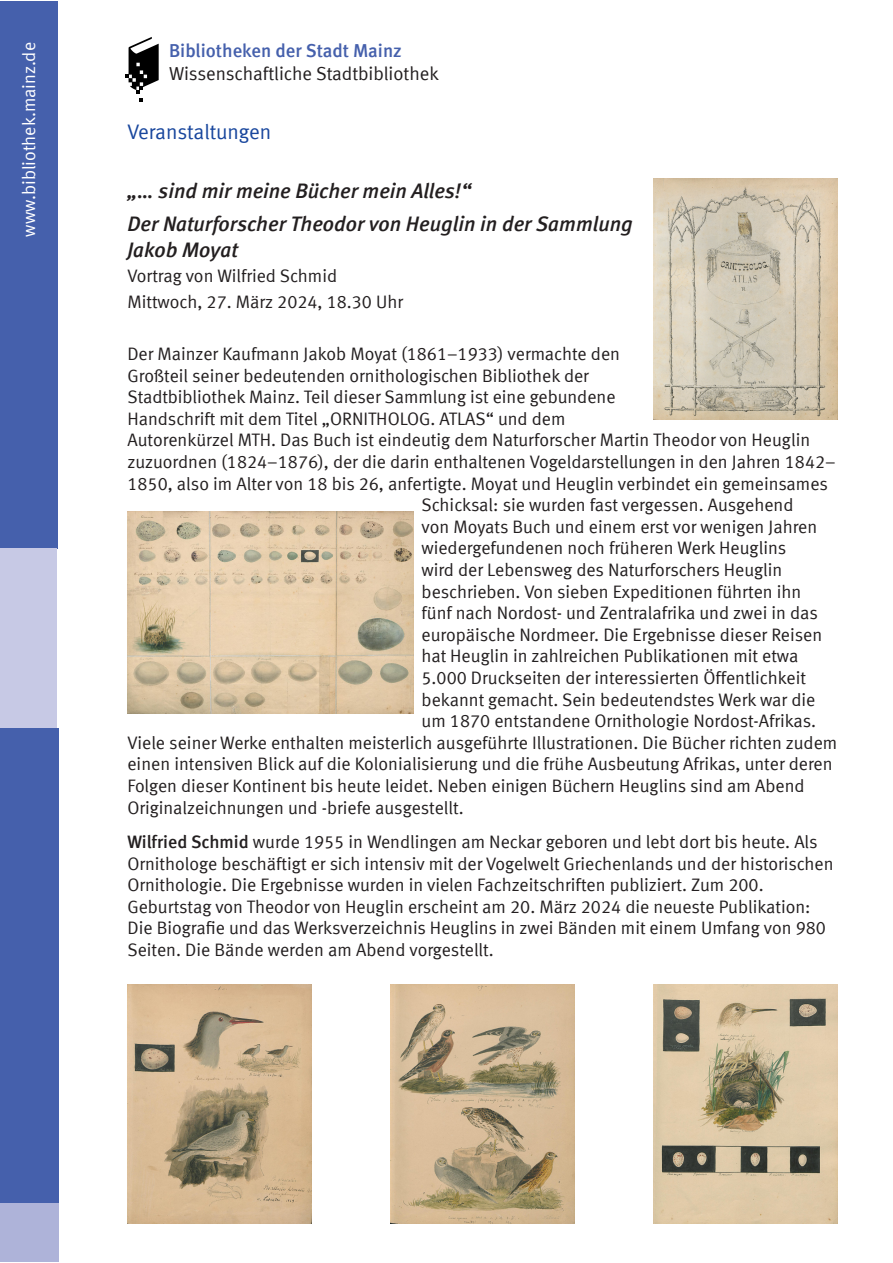
<style>
.page{position:relative;width:893px;height:1263px;background:#fff}
.page>*{position:absolute;margin:0;border:0;box-sizing:border-box;transform-origin:0 0}
.Pa0{font:italic 700 21px/25.2px "Mainz Meta";color:#231f20}
.t1{font:21px "Mainz Meta";letter-spacing:-.01em;color:#18469d}
.t2{font:18.75px "Mainz Meta";color:#231f20}
.t3{font:700 18.75px "Mainz Meta";color:#4560ac}
.Pa0-2{font:18px/21.6px "Mainz Meta";color:#231f20}
.Default{font:18px "Mainz Meta";color:#231f20}
.t4{font:18px "Mainz Meta";color:#fff}
.s1{font-weight:700}
</style>
<div class="page">
<div style="left:0;top:1px;width:58px;height:548px;background:#4560ac"></div>
<div style="left:1px;top:549px;width:56px;height:179px;background:#c7c9e5"></div>
<div style="left:0;top:1203px;width:58px;height:59px;background:#aeb3d9"></div>
<svg style="left:125px;top:37px;width:34px;height:64px"></svg>
<div style="left:0;top:728px;width:58px;height:475px;background:#4560ac"></div>
<img style="left:654px;top:178px;width:184px;height:241px">
<img style="left:128px;top:985px;width:184px;height:239px">
<img style="left:391px;top:985px;width:184px;height:239px">
<img style="left:654px;top:985px;width:184px;height:238px">
<img style="left:128px;top:511px;width:285px;height:202px">
<p class="t4" style="left:19px;top:237px;width:196px;rotate:-90deg">www.bibliothek.mainz.de</p>
<p class="t3" style="left:169px;top:40px;width:234px">Bibliotheken der Stadt Mainz</p>
<p class="t2" style="left:169px;top:62px;width:271px">Wissenschaftliche Stadtbibliothek</p>
<p class="t1" style="left:127px;top:119px;width:146px">Veranstaltungen</p>
<p class="Pa0" style="left:127px;top:177px;width:345px">„… sind mir meine Bücher mein Alles!“</p>
<p class="Pa0" style="left:127px;top:211px;width:507px">Der Naturforscher Theodor von Heuglin in der Sammlung<br>Jakob Moyat</p>
<p class="Default" style="left:127px;top:266px;width:211px">Vortrag von Wilfried Schmid</p>
<p class="Default" style="left:127px;top:292px;width:277px">Mittwoch, 27. März 2024, 18.30 Uhr</p>
<p class="Pa0-2" style="left:127px;top:343px;width:494px">Der Mainzer Kaufmann Jakob Moyat (1861–1933) vermachte den</p>
<p class="Pa0-2" style="left:127px;top:364px;width:463px">Großteil seiner bedeutenden ornithologischen Bibliothek der</p>
<p class="Pa0-2" style="left:127px;top:386px;width:490px">Stadtbibliothek Mainz. Teil dieser Sammlung ist eine gebundene</p>
<p class="Pa0-2" style="left:127px;top:407px;width:440px">Handschrift mit dem Titel „ORNITHOLOG. ATLAS“ und dem</p>
<p class="Pa0-2" style="left:127px;top:429px;width:684px">Autorenkürzel MTH. Das Buch ist eindeutig dem Naturforscher Martin Theodor von Heuglin</p>
<p class="Pa0-2" style="left:127px;top:451px;width:710px">zuzuordnen (1824–1876), der die darin enthaltenen Vogeldarstellungen in den Jahren 1842–</p>
<p class="Pa0-2" style="left:127px;top:472px;width:702px">1850, also im Alter von 18 bis 26, anfertigte. Moyat und Heuglin verbindet ein gemeinsames</p>
<p class="Pa0-2" style="left:422px;top:494px;width:373px">Schicksal: sie wurden fast vergessen. Ausgehend</p>
<p class="Pa0-2" style="left:422px;top:515px;width:397px">von Moyats Buch und einem erst vor wenigen Jahren</p>
<p class="Pa0-2" style="left:422px;top:537px;width:366px">wiedergefundenen noch früheren Werk Heuglins</p>
<p class="Pa0-2" style="left:422px;top:559px;width:362px">wird der Lebensweg des Naturforschers Heuglin</p>
<p class="Pa0-2" style="left:422px;top:580px;width:381px">beschrieben. Von sieben Expeditionen führten ihn</p>
<p class="Pa0-2" style="left:422px;top:602px;width:398px">fünf nach Nordost- und Zentralafrika und zwei in das</p>
<p class="Pa0-2" style="left:422px;top:623px;width:402px">europäische Nordmeer. Die Ergebnisse dieser Reisen</p>
<p class="Pa0-2" style="left:422px;top:645px;width:378px">hat Heuglin in zahlreichen Publikationen mit etwa</p>
<p class="Pa0-2" style="left:422px;top:667px;width:386px">5.000 Druckseiten der interessierten Öffentlichkeit</p>
<p class="Pa0-2" style="left:422px;top:688px;width:395px">bekannt gemacht. Sein bedeutendstes Werk war die</p>
<p class="Pa0-2" style="left:422px;top:710px;width:396px">um 1870 entstandene Ornithologie Nordost-Afrikas.</p>
<p class="Pa0-2" style="left:127px;top:731px;width:711px">Viele seiner Werke enthalten meisterlich ausgeführte Illustrationen. Die Bücher richten zudem</p>
<p class="Pa0-2" style="left:127px;top:753px;width:707px">einen intensiven Blick auf die Kolonialisierung und die frühe Ausbeutung Afrikas, unter deren</p>
<p class="Pa0-2" style="left:127px;top:775px;width:679px">Folgen dieser Kontinent bis heute leidet. Neben einigen Büchern Heuglins sind am Abend</p>
<p class="Pa0-2" style="left:127px;top:796px;width:338px">Originalzeichnungen und -briefe ausgestellt.</p>
<p class="Pa0-2" style="left:127px;top:831px;width:708px"><span class="s1">Wilfried Schmid</span> wurde 1955 in Wendlingen am Neckar geboren und lebt dort bis heute. Als Ornithologe beschäftigt er sich intensiv mit der Vogelwelt Griechenlands und der historischen Ornithologie. Die Ergebnisse wurden in vielen Fachzeitschriften publiziert. Zum 200.<br>Geburtstag von Theodor von Heuglin erscheint am 20. März 2024 die neueste Publikation:<br>Die Biografie und das Werksverzeichnis Heuglins in zwei Bänden mit einem Umfang von 980<br>Seiten. Die Bände werden am Abend vorgestellt.</p>
</div>
